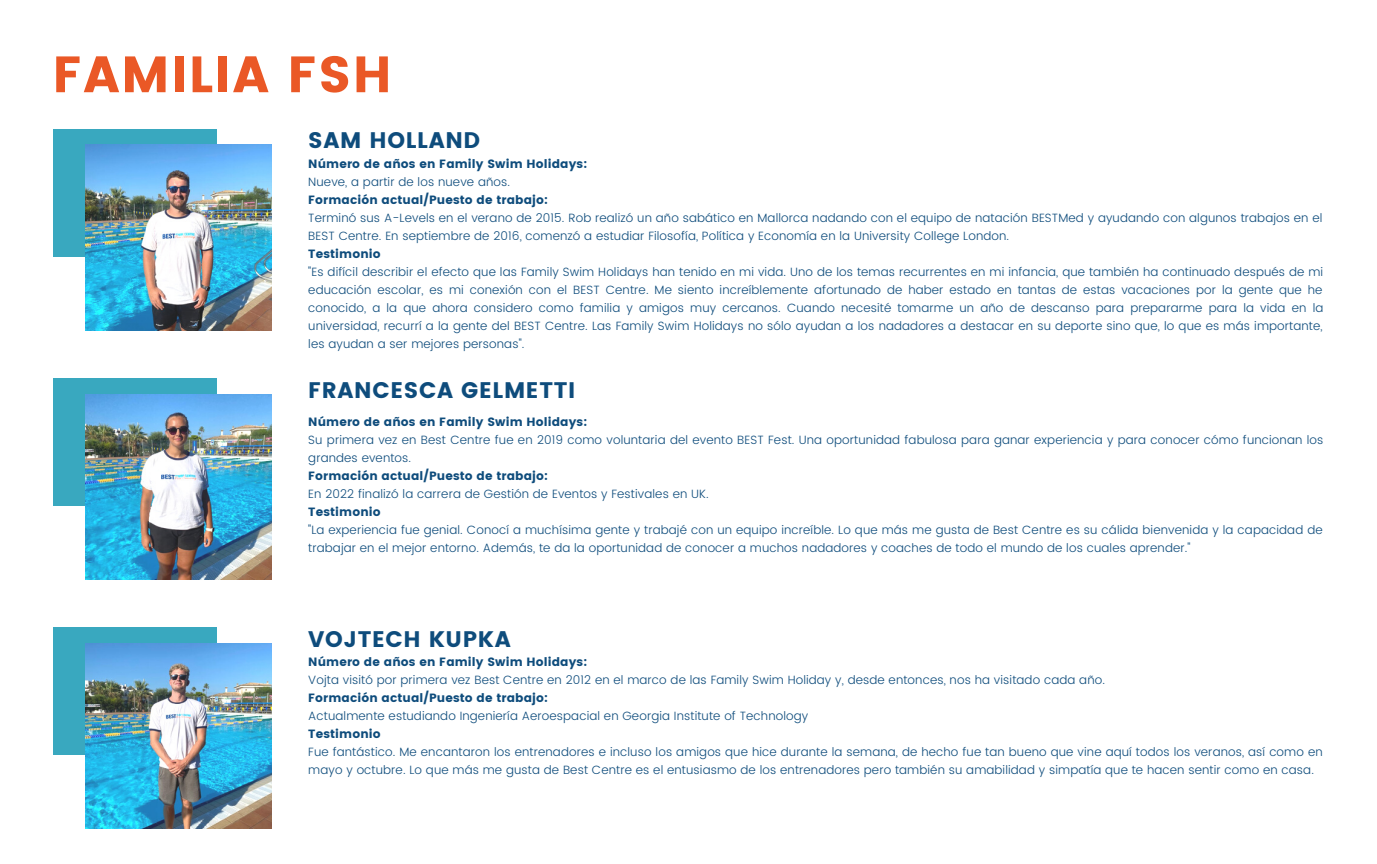
<style>
.page{position:relative;width:1377px;height:864px;background:#fff}
.page>*{position:absolute;margin:0;border:0;box-sizing:border-box;transform-origin:0 0}
.t1{font:51px "Poppins";letter-spacing:.03em;color:#ea5826}
.t2{font:22.5px "Poppins";letter-spacing:.03em;color:#0e4c7c}
.t3{font:300 12px/18px "Poppins";letter-spacing:.01em;color:#0e4c7c}
.t4{font:12px "Poppins";letter-spacing:.01em;color:#0e4c7c}
</style>
<div class="page">
<div style="left:53px;top:129px;width:164px;height:127px;background:#39a8bf"></div>
<img style="left:86px;top:145px;width:185px;height:186px">
<div style="left:53px;top:378px;width:164px;height:128px;background:#39a8bf"></div>
<img style="left:86px;top:394px;width:185px;height:186px">
<div style="left:53px;top:628px;width:164px;height:127px;background:#39a8bf"></div>
<img style="left:86px;top:643px;width:185px;height:186px">
<p class="t1" style="left:52px;top:45px;width:341px">FAMILIA FSH</p>
<p class="t2" style="left:308px;top:127px;width:173px">SAM HOLLAND</p>
<p class="t4" style="left:308px;top:157px;width:280px">Número de años en Family Swim Holidays:</p>
<p class="t3" style="left:308px;top:173px;width:203px">Nueve, a partir de los nueve años.</p>
<p class="t4" style="left:308px;top:193px;width:241px">Formación actual/Puesto de trabajo:</p>
<p class="t3" style="left:308px;top:209px;width:1016px">Terminó sus A-Levels en el verano de 2015. Rob realizó un año sabático en Mallorca nadando con el equipo de natación BESTMed y ayudando con algunos trabajos en el<br>BEST Centre. En septiembre de 2016, comenzó a estudiar Filosofía, Política y Economía en la University College London.</p>
<p class="t4" style="left:308px;top:247px;width:74px">Testimonio</p>
<p class="t3" style="left:308px;top:263px;width:1017px;text-align:justify">"Es difícil describir el efecto que las Family Swim Holidays han tenido en mi vida. Uno de los temas recurrentes en mi infancia, que también ha continuado después de mi educación escolar, es mi conexión con el BEST Centre. Me siento increíblemente afortunado de haber estado en tantas de estas vacaciones por la gente que he conocido, a la que ahora considero como familia y amigos muy cercanos. Cuando necesité tomarme un año de descanso para prepararme para la vida en la universidad, recurrí a la gente del BEST Centre. Las Family Swim Holidays no sólo ayudan a los nadadores a destacar en su deporte sino que, lo que es más importante, les ayudan a ser mejores personas".</p>
<p class="t2" style="left:308px;top:377px;width:269px">FRANCESCA GELMETTI</p>
<p class="t4" style="left:308px;top:415px;width:280px">Número de años en Family Swim Holidays:</p>
<p class="t3" style="left:308px;top:431px;width:1017px">Su primera vez en Best Centre fue en 2019 como voluntaria del evento BEST Fest. Una oportunidad fabulosa para ganar experiencia y para conocer cómo funcionan los grandes eventos.</p>
<p class="t4" style="left:308px;top:469px;width:241px">Formación actual/Puesto de trabajo:</p>
<p class="t3" style="left:308px;top:485px;width:402px">En 2022 finalizó la carrera de Gestión de Eventos y Festivales en UK.</p>
<p class="t4" style="left:308px;top:505px;width:74px">Testimonio</p>
<p class="t3" style="left:308px;top:521px;width:1016px">"La experiencia fue genial. Conocí a muchísima gente y trabajé con un equipo increíble. Lo que más me gusta de Best Centre es su cálida bienvenida y la capacidad de trabajar en el mejor entorno. Además, te da la oportunidad de conocer a muchos nadadores y coaches de todo el mundo de los cuales aprender."</p>
<p class="t2" style="left:308px;top:626px;width:204px">VOJTECH KUPKA</p>
<p class="t4" style="left:308px;top:655px;width:280px">Número de años en Family Swim Holidays:</p>
<p class="t3" style="left:308px;top:671px;width:798px">Vojta visitó por primera vez Best Centre en 2012 en el marco de las Family Swim Holiday y, desde entonces, nos ha visitado cada año.</p>
<p class="t4" style="left:308px;top:691px;width:241px">Formación actual/Puesto de trabajo:</p>
<p class="t3" style="left:308px;top:707px;width:501px">Actualmente estudiando Ingeniería Aeroespacial en Georgia Institute of Technology</p>
<p class="t4" style="left:308px;top:727px;width:74px">Testimonio</p>
<p class="t3" style="left:308px;top:743px;width:1016px">Fue fantástico. Me encantaron los entrenadores e incluso los amigos que hice durante la semana, de hecho fue tan bueno que vine aquí todos los veranos, así como en mayo y octubre. Lo que más me gusta de Best Centre es el entusiasmo de los entrenadores pero también su amabilidad y simpatía que te hacen sentir como en casa.</p>
</div>
